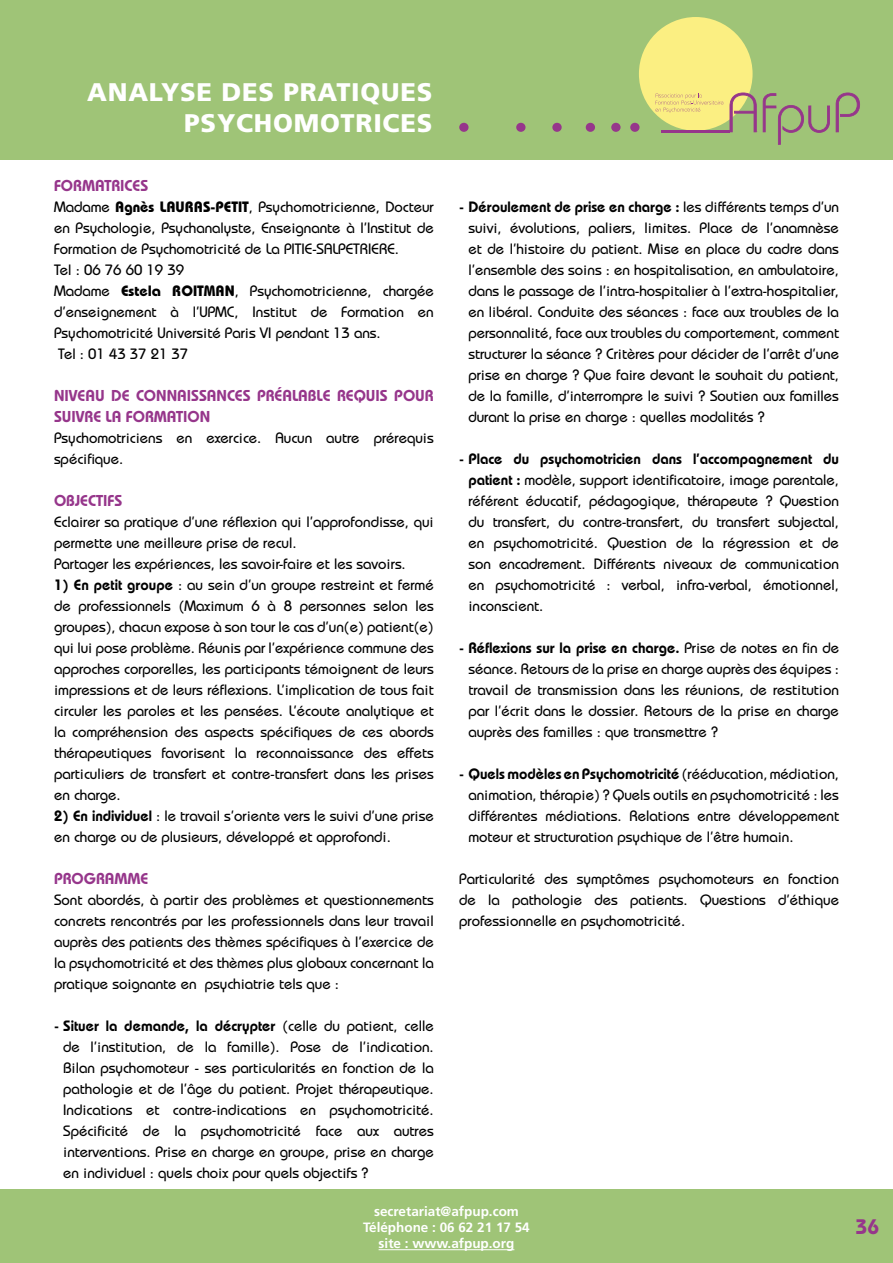
<style>
.page{position:relative;width:893px;height:1263px;background:#fff}
.page>*{position:absolute;margin:0;border:0;box-sizing:border-box;transform-origin:0 0}
.t1{font:900 25.5px/30.6px "Frutiger LT Std";letter-spacing:.03em;color:#fff;text-align:right}
.t2{font:600 21px "Bauhaus Std";color:#96368b}
.t3{font:600 15.75px/21px "Bauhaus Std";color:#96368b}
.t4{font:500 15px/21px "Bauhaus Std";color:#000;text-align:justify}
.t5{font:700 13.5px/16.2px "Frutiger LT Std";color:#fff;text-align:center}
.s1{font-weight:700}
.s2{font-weight:600}
</style>
<div class="page">
<div style="left:0;top:1189px;width:893px;height:74px;background:#9fc477"></div>
<hr style="left:379px;top:1249px;width:135px;height:1px;background:#fff">
<div style="left:0;top:0;width:893px;height:159px;background:#9fc477"></div>
<div style="left:639px;top:17px;width:114px;height:114px;background:#fbef82;border-radius:50%"></div>
<svg style="left:763px;top:93px;width:67px;height:52px"></svg>
<svg style="left:836px;top:93px;width:24px;height:39px"></svg>
<svg style="left:655px;top:93px;width:102px;height:39px"></svg>
<div style="left:611px;top:123px;width:10px;height:9px;border:3px solid #96368b;border-radius:50%"></div>
<div style="left:586px;top:123px;width:9px;height:9px;border:3px solid #96368b;border-radius:50%"></div>
<div style="left:552px;top:123px;width:10px;height:9px;border:3px solid #96368b;border-radius:50%"></div>
<div style="left:516px;top:123px;width:9px;height:9px;border:3px solid #96368b;border-radius:50%"></div>
<div style="left:459px;top:123px;width:10px;height:9px;border:3px solid #96368b;border-radius:50%"></div>
<div style="left:630px;top:123px;width:9px;height:9px;border:3px solid #96368b;border-radius:50%"></div>
<h1 class="t1" style="left:87px;top:77px;width:347px">ANALYSE DES PRATIQUES<br>PSYCHOMOTRICES</h1>
<p class="t3" style="left:54px;top:175px;width:96px">FORMATRICES</p>
<p class="t4" style="left:54px;top:196px;width:381px;text-align:left">Madame <span class="s1">Agnès LAURAS-PETIT</span>, Psychomotricienne, Docteur en Psychologie, Psychanalyste, Enseignante à l’Institut de Formation de Psychomotricité de La PITIE-SALPETRIERE.<br>Tel : 06 76 60 19 39<br>Madame <span class="s1">Estela ROITMAN</span>, Psychomotricienne, chargée d’enseignement à l’UPMC, Institut de Formation en Psychomotricité Université Paris VI pendant 13 ans.<br>Tel : 01 43 37 21 37</p>
<p class="t3" style="left:54px;top:385px;width:381px">NIVEAU DE CONNAISSANCES PRÉALABLE REQUIS POUR<br>SUIVRE LA FORMATION</p>
<p class="t4" style="left:54px;top:427px;width:381px">Psychomotriciens en exercice. Aucun autre prérequis spécifique.</p>
<p class="t3" style="left:54px;top:490px;width:70px">OBJECTIFS</p>
<p class="t4" style="left:54px;top:511px;width:381px;text-align:left">Eclairer sa pratique d’une réflexion qui l’approfondisse, qui permette une meilleure prise de recul.<br>Partager les expériences, les savoir-faire et les savoirs.</p>
<p class="t4" style="left:54px;top:574px;width:381px"><span class="s2">1) En petit groupe</span> : au sein d’un groupe restreint et fermé de professionnels (Maximum 6 à 8 personnes selon les groupes), chacun expose à son tour le cas d’un(e) patient(e) qui lui pose problème. Réunis par l’expérience commune des approches corporelles, les participants témoignent de leurs impressions et de leurs réflexions. L’implication de tous fait circuler les paroles et les pensées. L’écoute analytique et la compréhension des aspects spécifiques de ces abords thérapeutiques favorisent la reconnaissance des effets particuliers de transfert et contre-transfert dans les prises en charge.</p>
<p class="t4" style="left:54px;top:805px;width:381px"><span class="s2">2) En individuel</span> : le travail s’oriente vers le suivi d’une prise en charge ou de plusieurs, développé et approfondi.</p>
<p class="t3" style="left:54px;top:868px;width:96px">PROGRAMME</p>
<p class="t4" style="left:54px;top:889px;width:381px">Sont abordés, à partir des problèmes et questionnements concrets rencontrés par les professionnels dans leur travail auprès des patients des thèmes spécifiques à l’exercice de la psychomotricité et des thèmes plus globaux concernant la pratique soignante en psychiatrie tels que :</p>
<p class="t4" style="left:63px;top:1015px;width:372px;text-indent:-9px"><span class="s2">- Situer la demande, la décrypter</span> (celle du patient, celle de l’institution, de la famille). Pose de l’indication.<br>Bilan psychomoteur - ses particularités en fonction de la pathologie et de l’âge du patient. Projet thérapeutique.<br>Indications et contre-indications en psychomotricité.<br>Spécificité de la psychomotricité face aux autres interventions. Prise en charge en groupe, prise en charge en individuel : quels choix pour quels objectifs ?</p>
<p class="t4" style="left:468px;top:196px;width:372px;text-indent:-9px"><span class="s2">- Déroulement de prise en charge :</span> les différents temps d’un suivi, évolutions, paliers, limites. Place de l’anamnèse et de l’histoire du patient. Mise en place du cadre dans l’ensemble des soins : en hospitalisation, en ambulatoire, dans le passage de l’intra-hospitalier à l’extra-hospitalier, en libéral. Conduite des séances : face aux troubles de la personnalité, face aux troubles du comportement, comment structurer la séance ? Critères pour décider de l’arrêt d’une prise en charge ? Que faire devant le souhait du patient, de la famille, d’interrompre le suivi ? Soutien aux familles durant la prise en charge : quelles modalités ?</p>
<p class="t4" style="left:468px;top:448px;width:372px;text-indent:-9px"><span class="s2">- Place du psychomotricien dans l’accompagnement du patient :</span> modèle, support identificatoire, image parentale, référent éducatif, pédagogique, thérapeute ? Question du transfert, du contre-transfert, du transfert subjectal, en psychomotricité. Question de la régression et de son encadrement. Différents niveaux de communication en psychomotricité : verbal, infra-verbal, émotionnel, inconscient.</p>
<p class="t4" style="left:468px;top:637px;width:372px;text-indent:-9px"><span class="s2">- Réflexions sur la prise en charge.</span> Prise de notes en fin de séance. Retours de la prise en charge auprès des équipes : travail de transmission dans les réunions, de restitution par l’écrit dans le dossier. Retours de la prise en charge auprès des familles : que transmettre ?</p>
<p class="t4" style="left:468px;top:763px;width:372px;text-indent:-9px"><span class="s2">- Quels modèles en Psychomotricité</span> (rééducation, médiation, animation, thérapie) ? Quels outils en psychomotricité : les différentes médiations. Relations entre développement moteur et structuration psychique de l’être humain.</p>
<p class="t4" style="left:459px;top:868px;width:381px">Particularité des symptômes psychomoteurs en fonction de la pathologie des patients. Questions d’éthique professionnelle en psychomotricité.</p>
<p class="t5" style="left:363px;top:1203px;width:168px">secretariat@afpup.com<br>Téléphone : 06 62 21 17 54 site : www.afpup.org</p>
<h2 class="t2" style="left:856px;top:1214px;width:25px">36</h2>
</div>
